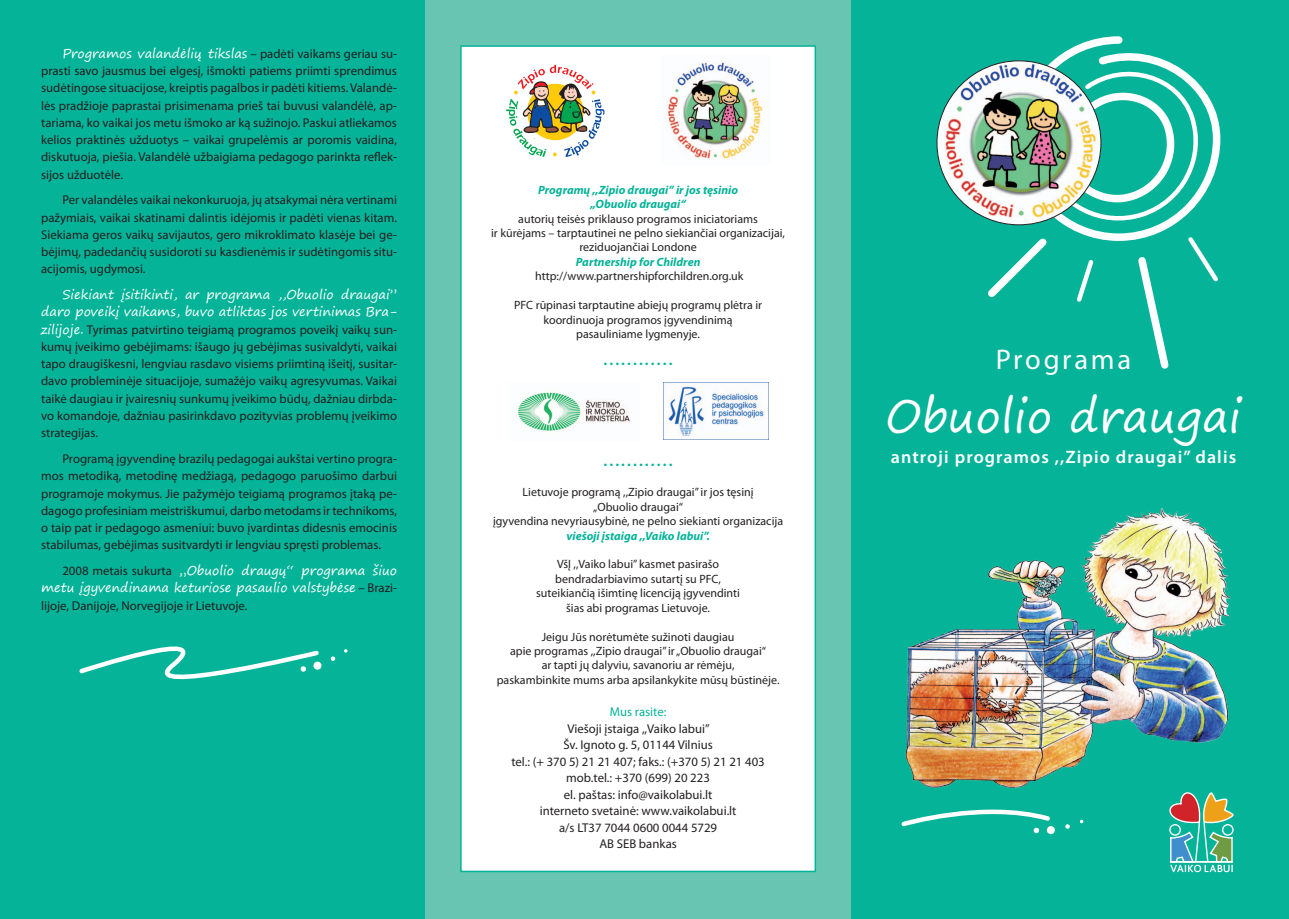
<style>
.page{position:relative;width:1289px;height:919px;background:#fff}
.page>*{position:absolute;margin:0;border:0;box-sizing:border-box;transform-origin:0 0}
.tekstas{font:45px "Segoe Print";color:#fff}
.tekstas-2{font:28.5px "Myriad Pro";letter-spacing:.095em;color:#fff}
.tekstas-3{font:600 18px "Myriad Pro";letter-spacing:.06em;color:#fff}
.tekstas-4{font:12.75px/17.2px "Myriad Pro";color:#231f20;text-align:justify}
.tekstas_naujas{font:12.75px "Myriad Pro";color:#231f20}
.tekstas-5{font:12.75px/17.2px "Segoe Print";color:#fff;text-align:justify}
.reikia{font:12.75px "Myriad Pro";color:#05b398}
.reikia-2{font:12px/14.4px "Myriad Pro";color:#231f20;text-align:center}
.reikia-3{font:italic 700 12px "Myriad Pro";color:#05b398}
.reikia-4{font:12px "Myriad Pro";color:#05b398}
.s1{font-family:"Segoe Print";color:#fff}
.s2{font-family:"Myriad Pro";color:#231f20}
</style>
<div class="page">
<div style="left:0;top:0;width:1288px;height:918px;background:#05b398"></div>
<div style="left:425px;top:0;width:425px;height:918px;background:#67c5b2"></div>
<div style="left:460px;top:45px;width:356px;height:827px;background:#fff;border:2px solid #05b398"></div>
<svg style="left:506px;top:65px;width:98px;height:92px"></svg>
<img style="left:667px;top:62px;width:96px;height:97px">
<svg style="left:1169px;top:792px;width:65px;height:80px"></svg>
<hr style="left:1170px;top:860px;width:62px;height:2px;background:#fff">
<svg style="left:981px;top:36px;width:240px;height:333px"></svg>
<img style="left:937px;top:61px;width:163px;height:164px;border-radius:82px">
<img style="left:905px;top:508px;width:326px;height:281px">
<div style="left:1046px;top:825px;width:9px;height:9px;border:4px solid #fff;border-radius:50%"></div>
<svg style="left:901px;top:809px;width:152px;height:24px"></svg>
<svg style="left:1065px;top:824px;width:5px;height:5px"></svg>
<svg style="left:330px;top:656px;width:5px;height:5px"></svg>
<svg style="left:79px;top:646px;width:243px;height:34px"></svg>
<img style="left:517px;top:392px;width:113px;height:40px">
<img style="left:663px;top:382px;width:105px;height:57px">
<p class="tekstas-4" style="left:41px;top:45px;width:357px;text-indent:21px"><span class="s1">Programos valandėlių tikslas</span> – padėti vaikams geriau su&shy;prasti savo jausmus bei elgesį, išmokti patiems priimti sprendimus sudėtingose situacijose, kreiptis pagalbos ir padėti kitiems. Valandė&shy;lės pradžioje paprastai prisimenama prieš tai buvusi valandėlė, ap&shy;tariama, ko vaikai jos metu išmoko ar ką sužinojo. Paskui atliekamos kelios praktinės užduotys – vaikai grupelėmis ar poromis vaidina, diskutuoja, piešia. Valandėlė užbaigiama pedagogo parinkta reflek&shy;sijos užduotėle.</p>
<p class="tekstas-4" style="left:41px;top:191px;width:357px;text-indent:21px">Per valandėles vaikai nekonkuruoja, jų atsakymai nėra vertinami pažymiais, vaikai skatinami dalintis idėjomis ir padėti vienas kitam.<br>Siekiama geros vaikų savijautos, gero mikroklimato klasėje bei ge&shy;bėjimų, padedančių susidoroti su kasdienėmis ir sudėtingomis situ&shy;acijomis, ugdymosi.</p>
<p class="tekstas-4" style="left:41px;top:286px;width:357px;text-indent:21px"><span class="s1">Siekiant įsitikinti, ar programa ,,Obuolio draugai” daro poveikį vaikams, buvo atliktas jos vertinimas Bra&shy;zilijoje.</span> Tyrimas patvirtino teigiamą programos poveikį vaikų sun&shy;kumų įveikimo gebėjimams: išaugo jų gebėjimas susivaldyti, vaikai tapo draugiškesni, lengviau rasdavo visiems priimtiną išeitį, susitar&shy;davo probleminėje situacijoje, sumažėjo vaikų agresyvumas. Vaikai taikė daugiau ir įvairesnių sunkumų įveikimo būdų, dažniau dirbda&shy;vo komandoje, dažniau pasirinkdavo pozityvias problemų įveikimo strategijas.</p>
<p class="tekstas-4" style="left:41px;top:450px;width:357px;text-indent:21px">Programą įgyvendinę brazilų pedagogai aukštai vertino progra&shy;mos metodiką, metodinę medžiagą, pedagogo paruošimo darbui programoje mokymus. Jie pažymėjo teigiamą programos įtaką pe&shy;dagogo profesiniam meistriškumui, darbo metodams ir technikoms, o taip pat ir pedagogo asmeniui: buvo įvardintas didesnis emocinis stabilumas, gebėjimas susitvardyti ir lengviau spręsti problemas.</p>
<p class="tekstas-5" style="left:41px;top:561px;width:357px;text-indent:21px"><span class="s2">2008 metais sukurta</span> „Obuolio draugų“ programa šiuo metu įgyvendinama keturiose pasaulio valstybėse <span class="s2">– Brazi&shy;lijoje, Danijoje, Norvegijoje ir Lietuvoje.</span></p>
<p class="reikia-3" style="left:538px;top:182px;width:201px">Programų ,,Zipio draugai” ir jos tęsinio</p>
<p class="reikia-3" style="left:590px;top:196px;width:97px">„Obuolio draugai“</p>
<p class="reikia-2" style="left:518px;top:211px;width:241px">autorių teisės priklauso programos iniciatoriams</p>
<p class="reikia-2" style="left:491px;top:226px;width:295px">ir kūrėjams – tarptautinei ne pelno siekiančiai organizacijai, reziduojančiai Londone</p>
<p class="reikia-3" style="left:575px;top:254px;width:126px">Partnership for Children</p>
<p class="reikia-2" style="left:535px;top:269px;width:210px">http://www.partnershipforchildren.org.uk</p>
<p class="reikia-2" style="left:514px;top:298px;width:250px">PFC rūpinasi tarptautine abiejų programų plėtra ir</p>
<p class="reikia-2" style="left:543px;top:312px;width:191px">koordinuoja programos įgyvendinimą</p>
<p class="reikia-2" style="left:576px;top:326px;width:125px">pasauliniame lygmenyje.</p>
<p class="reikia-4" style="left:604px;top:355px;width:70px">• • • • • • • • • • • •</p>
<p class="reikia-4" style="left:604px;top:456px;width:70px">• • • • • • • • • • • •</p>
<p class="reikia-2" style="left:522px;top:485px;width:232px">Lietuvoje programą ,,Zipio draugai” ir jos tęsinį</p>
<p class="reikia-2" style="left:593px;top:499px;width:91px">„Obuolio draugai“</p>
<p class="reikia-2" style="left:493px;top:514px;width:292px">įgyvendina nevyriausybinė, ne pelno siekianti organizacija</p>
<p class="reikia-3" style="left:566px;top:527px;width:145px">viešoji įstaiga ,,Vaiko labui”.</p>
<p class="reikia-2" style="left:557px;top:557px;width:163px">VšĮ ,,Vaiko labui” kasmet pasirašo</p>
<p class="reikia-2" style="left:555px;top:571px;width:167px">bendradarbiavimo sutartį su PFC,</p>
<p class="reikia-2" style="left:536px;top:586px;width:205px">suteikiančią išimtinę licenciją įgyvendinti</p>
<p class="reikia-2" style="left:566px;top:600px;width:145px">šias abi programas Lietuvoje.</p>
<p class="reikia-2" style="left:542px;top:629px;width:194px">Jeigu Jūs norėtumėte sužinoti daugiau</p>
<p class="reikia-2" style="left:510px;top:643px;width:257px">apie programas ,,Zipio draugai” ir „Obuolio draugai“</p>
<p class="reikia-2" style="left:541px;top:658px;width:194px">ar tapti jų dalyviu, savanoriu ar rėmėju,</p>
<p class="reikia-2" style="left:496px;top:672px;width:284px">paskambinkite mums arba apsilankykite mūsų būstinėje.</p>
<p class="reikia" style="left:610px;top:704px;width:58px">Mus rasite:</p>
<p class="tekstas_naujas" style="left:567px;top:720px;width:144px">Viešoji įstaiga ,,Vaiko labui”</p>
<p class="tekstas_naujas" style="left:563px;top:737px;width:151px">Šv. Ignoto g. 5, 01144 Vilnius</p>
<p class="tekstas_naujas" style="left:511px;top:753px;width:255px">tel.: (+ 370 5) 21 21 407; faks.: (+370 5) 21 21 403</p>
<p class="tekstas_naujas" style="left:566px;top:770px;width:145px">mob.tel.: +370 (699) 20 223</p>
<p class="tekstas_naujas" style="left:564px;top:786px;width:150px">el. paštas: info@vaikolabui.lt</p>
<p class="tekstas_naujas" style="left:539px;top:803px;width:198px">interneto svetainė: www.vaikolabui.lt</p>
<p class="tekstas_naujas" style="left:559px;top:819px;width:160px">a/s LT37 7044 0600 0044 5729</p>
<p class="tekstas_naujas" style="left:599px;top:836px;width:79px">AB SEB bankas</p>
<p class="tekstas-2" style="left:995px;top:342px;width:137px">Programa</p>
<p class="tekstas" style="left:885px;top:376px;width:357px">Obuolio draugai</p>
<p class="tekstas-3" style="left:890px;top:445px;width:347px">antroji programos ,,Zipio draugai” dalis</p>
</div>
